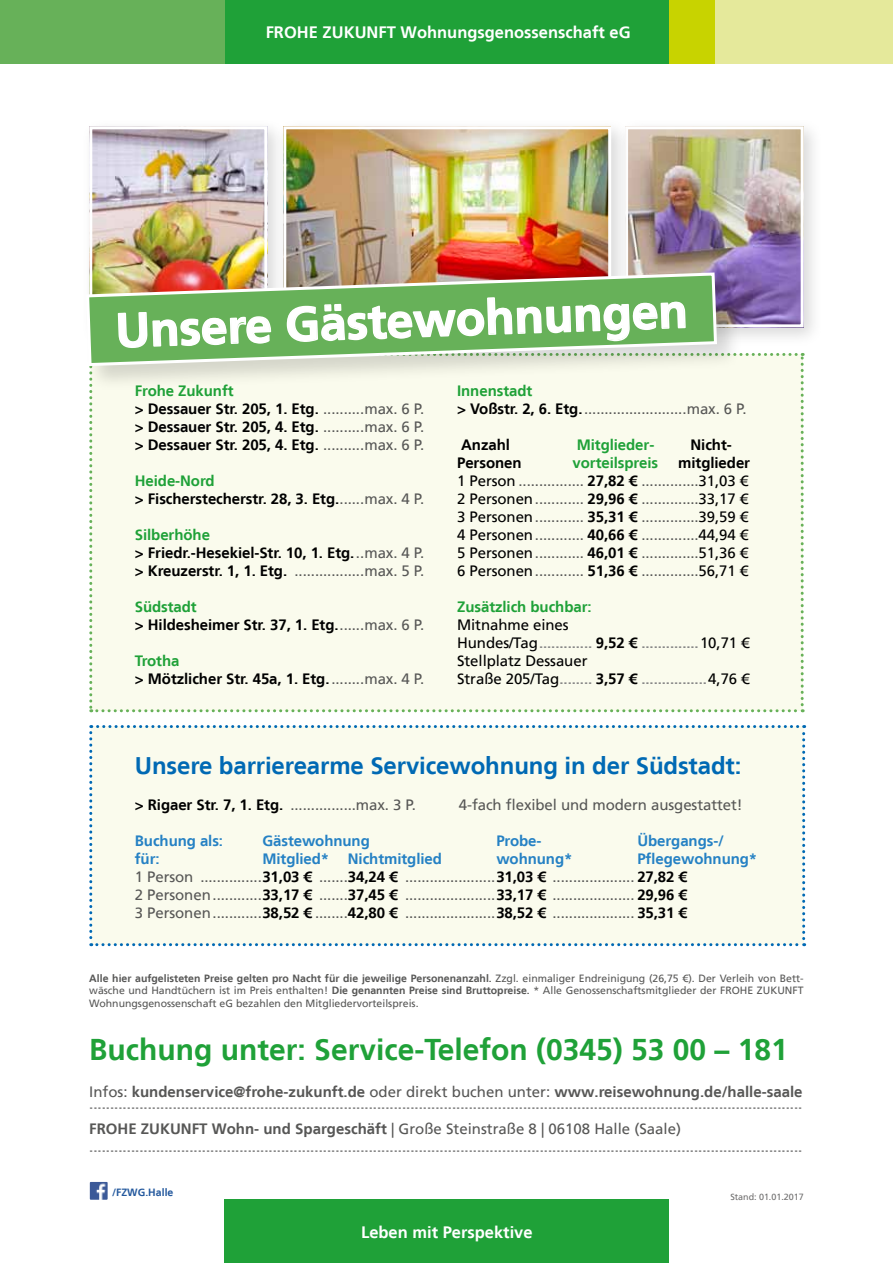
<style>
.page{position:relative;width:893px;height:1263px;background:#fff}
.page>*{position:absolute;margin:0;border:0;box-sizing:border-box;transform-origin:0 0}
.t1{font:700 48px "Frutiger LT";color:#fff}
.t2{font:700 30px "Frutiger LT";color:#1fa138}
.t3{font:700 24px "Frutiger LT";letter-spacing:-.005em;color:#0069b4}
.t4{font:700 16.5px "Frutiger LT";color:#fff}
.t5{font:15px/18px "Frutiger LT";letter-spacing:-.005em;color:#575756}
.t6{font:700 15px/11.6px "Frutiger LT";color:#878787}
.t7{font:700 15px/18px "Frutiger LT";letter-spacing:-.005em;color:#000}
.t8{font:15px/18px "Frutiger LT";letter-spacing:-.005em;color:#000}
.t9{font:700 15px "Frutiger LT";letter-spacing:-.005em;color:#2581c4}
.t10{font:700 15px "Frutiger LT";letter-spacing:-.005em;color:#1fa138}
.t11{font:10.5px/12.6px "Frutiger LT";color:#575756;text-align:justify}
.t12{font:700 10.5px "Frutiger LT";color:#23589d}
.t13{font:9px "Frutiger LT";letter-spacing:-.005em;color:#706f6f}
.s1{color:#1fa138}
.s2{font-weight:400;color:#575756}
.s3{font-weight:700;color:#1fa138}
.s4{font-weight:700;color:#000}
.s5{color:#000}
.s6{font-weight:700;color:#878787}
.s7{font-weight:700}
.s8{font-weight:700;color:#2581c4}
.s9{color:#575756}
</style>
<div class="page">
<div style="left:225px;top:0;width:445px;height:63px;background:#1fa138"></div>
<div style="left:713px;top:0;width:180px;height:63px;background:#e5e99b"></div>
<div style="left:669px;top:0;width:45px;height:63px;background:#c8d300"></div>
<div style="left:0;top:0;width:225px;height:63px;background:#67b159"></div>
<div style="left:225px;top:1200px;width:444px;height:63px;background:#1fa138"></div>
<div style="left:81px;top:118px;width:207px;height:230px;background:#000;opacity:.15"></div>
<img style="left:93px;top:130px;width:170px;height:141px">
<div style="left:89px;top:126px;width:178px;height:202px;border:3px solid #fff"></div>
<div style="left:617px;top:118px;width:207px;height:229px;background:#000;opacity:.15"></div>
<img style="left:631px;top:130px;width:169px;height:146px">
<div style="left:625px;top:126px;width:179px;height:201px;border:3px solid #fff"></div>
<div style="left:275px;top:118px;width:356px;height:231px;background:#000;opacity:.15"></div>
<img style="left:287px;top:130px;width:320px;height:141px">
<div style="left:283px;top:126px;width:328px;height:202px;border:3px solid #fff"></div>
<div style="left:89px;top:276px;width:715px;height:436px;background:#fafbed"></div>
<svg style="left:85px;top:271px;width:634px;height:97px;background:#97bb81"></svg>
<div style="left:89px;top:725px;width:716px;height:221px;background:#fafbed"></div>
<img style="left:90px;top:1182px;width:18px;height:18px">
<p class="t4" style="left:266px;top:22px;width:366px">FROHE ZUKUNFT Wohnungsgenossenschaft eG</p>
<h1 class="t1" style="left:115px;top:302px;width:574px;rotate:-2deg">Unsere Gästewohnungen</h1>
<p class="t7" style="left:135px;top:382px;width:291px"><span class="s1">Frohe Zukunft<br></span>&gt; Dessauer Str. 205, 1. Etg. <span class="s2">..........max. 6 P. </span>&gt; Dessauer Str. 205, 4. Etg. <span class="s2">..........max. 6 P. </span>&gt; Dessauer Str. 205, 4. Etg. <span class="s2">..........max. 6 P.</span></p>
<p class="t7" style="left:135px;top:472px;width:291px"><span class="s1">Heide-Nord<br></span>&gt; Fischerstecherstr. 28, 3. Etg.<span class="s2">......max. 4 P.</span></p>
<p class="t7" style="left:135px;top:526px;width:291px"><span class="s1">Silberhöhe<br></span>&gt; Friedr.-Hesekiel-Str. 10, 1. Etg.<span class="s2">..max. 4 P. </span>&gt; Kreuzerstr. 1, 1. Etg. <span class="s2">.................max. 5 P.</span></p>
<p class="t7" style="left:135px;top:598px;width:291px"><span class="s1">Südstadt<br></span>&gt; Hildesheimer Str. 37, 1. Etg.<span class="s2">......max. 6 P.</span></p>
<p class="t7" style="left:135px;top:652px;width:291px"><span class="s1">Trotha<br></span>&gt; Mötzlicher Str. 45a, 1. Etg.<span class="s2">........max. 4 P.</span></p>
<p class="t5" style="left:457px;top:382px;width:291px"><span class="s3">Innenstadt<br></span><span class="s4">&gt; Voßstr. 2, 6. Etg.</span>.........................max. 6 P.</p>
<p class="t7" style="left:461px;top:436px;width:50px">Anzahl</p>
<p class="t10" style="left:577px;top:436px;width:79px">Mitglieder-</p>
<p class="t7" style="left:690px;top:436px;width:43px">Nicht-</p>
<p class="t7" style="left:457px;top:454px;width:66px">Personen</p>
<p class="t10" style="left:573px;top:454px;width:87px">vorteilspreis</p>
<p class="t5" style="left:457px;top:454px;width:294px;text-indent:221px"><span class="s4">mitglieder </span><span class="s5">1 Person</span> ................ <span class="s4">27,82 €</span> ..............<span class="s5">31,03 € 2 Personen</span>............ <span class="s4">29,96 €</span> ..............<span class="s5">33,17 € 3 Personen</span>............ <span class="s4">35,31 €</span> ..............<span class="s5">39,59 € 4 Personen</span>............ <span class="s4">40,66 €</span> ..............<span class="s5">44,94 € 5 Personen</span>............ <span class="s4">46,01 €</span> ..............<span class="s5">51,36 € 6 Personen</span>............ <span class="s4">51,36 €</span> ..............<span class="s5">56,71 €</span></p>
<p class="t10" style="left:457px;top:598px;width:136px">Zusätzlich buchbar:</p>
<p class="t8" style="left:457px;top:616px;width:294px">Mitnahme eines<br>Hundes/Tag<span class="s6">.............</span> <span class="s7">9,52 €</span> <span class="s6">..............</span>10,71 € Stellplatz Dessauer<br>Straße 205/Tag<span class="s6">........</span> <span class="s7">3,57 €</span> <span class="s6">................</span>4,76 €</p>
<h3 class="t3" style="left:135px;top:752px;width:608px">Unsere barrierearme Servicewohnung in der Südstadt:</h3>
<p class="t5" style="left:135px;top:796px;width:283px"><span class="s4">&gt; Rigaer Str. 7, 1. Etg.</span> ................max. 3 P.</p>
<p class="t5" style="left:459px;top:796px;width:285px">4-fach flexibel und modern ausgestattet!</p>
<p class="t9" style="left:135px;top:832px;width:90px">Buchung als:</p>
<p class="t9" style="left:262px;top:832px;width:109px">Gästewohnung</p>
<p class="t9" style="left:496px;top:832px;width:47px">Probe-</p>
<p class="t9" style="left:637px;top:832px;width:88px">Übergangs-/</p>
<p class="t9" style="left:135px;top:850px;width:26px">für:</p>
<p class="t9" style="left:262px;top:850px;width:181px">Mitglied* Nichtmitglied</p>
<p class="t9" style="left:496px;top:850px;width:78px">wohnung*</p>
<p class="t5" style="left:135px;top:850px;width:624px;text-indent:502px"><span class="s8">Pflegewohnung* </span>1 Person ...............<span class="s4">31,03 €</span> .......<span class="s4">34,24 €</span> ......................<span class="s4">31,03 €</span> .................... <span class="s4">27,82 €<br></span>2 Personen............<span class="s4">33,17 €</span> .......<span class="s4">37,45 €</span> ......................<span class="s4">33,17 €</span> .................... <span class="s4">29,96 €<br></span>3 Personen............<span class="s4">38,52 €</span> ........<span class="s4">42,80 €</span> ......................<span class="s4">38,52 €</span> .................... <span class="s4">35,31 €</span></p>
<p class="t11" style="left:89px;top:972px;width:716px"><span class="s7">Alle hier aufgelisteten Preise gelten pro Nacht für die jeweilige Personenanzahl.</span> Zzgl. einmaliger Endreinigung (26,75 €). Der Verleih von Bett&shy;wäsche und Handtüchern ist im Preis enthalten! <span class="s7">Die genannten Preise sind Bruttopreise.</span> * Alle Genossenschaftsmitglieder der FROHE ZUKUNFT Wohnungsgenossenschaft eG bezahlen den Mitgliedervorteilspreis.</p>
<h2 class="t2" style="left:89px;top:1032px;width:700px">Buchung unter: Service-Telefon (0345) 53 00 – 181</h2>
<p class="t6" style="left:89px;top:1086px;width:715px"><span class="s2">Infos:</span> <span class="s9">kundenservice@frohe-zukunft.de</span> <span class="s2">oder direkt buchen unter:</span> <span class="s9">www.reisewohnung.de/halle-saale </span>...........................................................................................................................................................................</p>
<p class="t6" style="left:89px;top:1120px;width:715px;line-height:18px"><span class="s9">FROHE ZUKUNFT Wohn- und Spargeschäft</span> <span class="s2">| Große Steinstraße 8 | 06108 Halle (Saale) </span>...........................................................................................................................................................................</p>
<p class="t12" style="left:112px;top:1186px;width:63px">/FZWG.Halle</p>
<p class="t4" style="left:361px;top:1222px;width:173px">Leben mit Perspektive</p>
<p class="t13" style="left:730px;top:1191px;width:75px">Stand: 01.01.2017</p>
</div>
